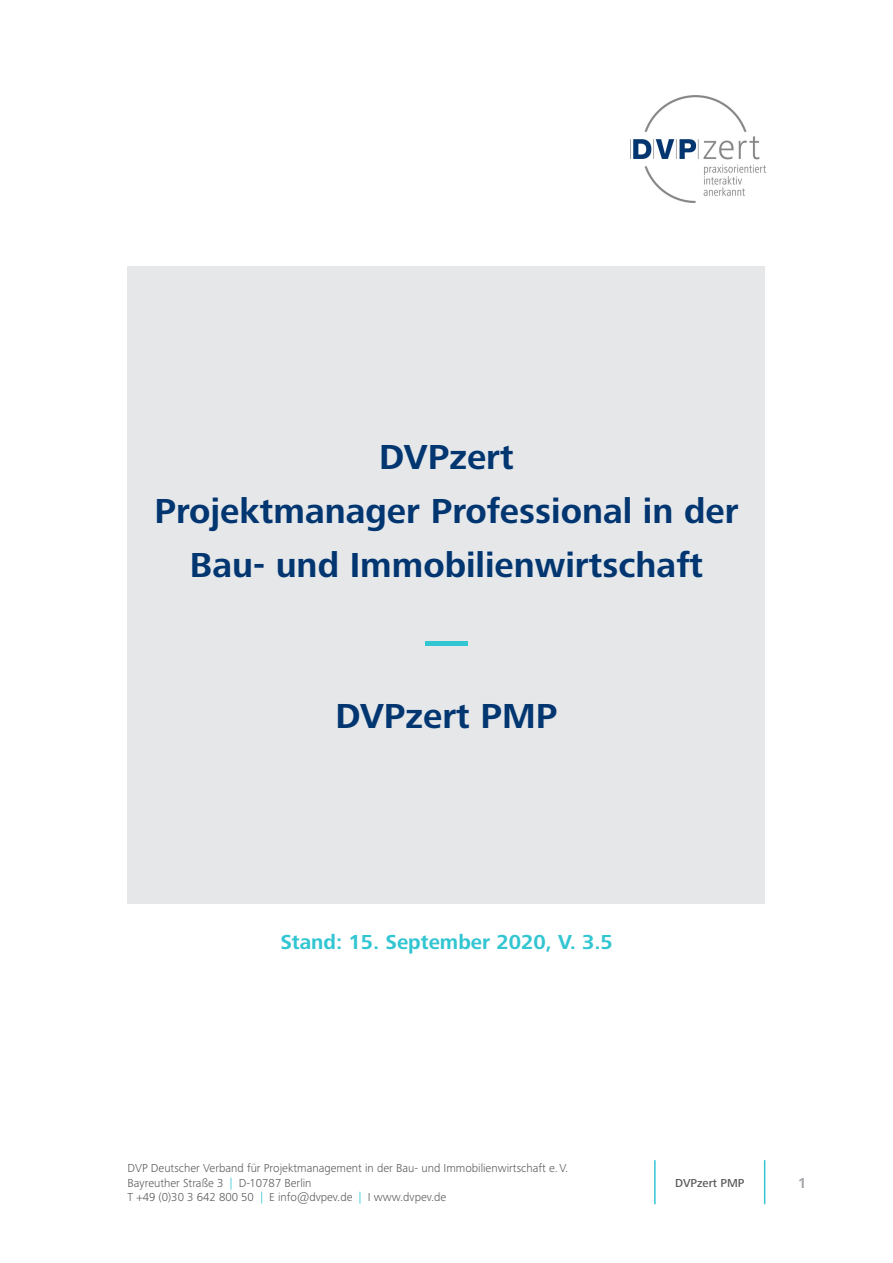
<style>
.page{position:relative;width:893px;height:1263px;background:#fff}
.page>*{position:absolute;margin:0;border:0;box-sizing:border-box;transform-origin:0 0}
.Ü1{font:700 36px/54px "Frutiger Next Pro";color:#023671;text-align:center}
.Ü2{font:700 21px "Frutiger Next Pro";color:#32c5d2}
.t1{font:700 15px "Frutiger Next Pro";color:#a8a9ad}
.Fusstext{font:300 12px/14.4px "Frutiger Next Pro";color:#57585a}
.Fusstext-2{font:500 12px "Frutiger Next Pro";color:#57585a}
.s1{color:#32c5d2}
</style>
<div class="page">
<hr style="left:764px;top:1160px;width:1px;height:44px;background:#32c5d2">
<hr style="left:654px;top:1160px;width:2px;height:44px;background:#32c5d2">
<div style="left:128px;top:266px;width:637px;height:638px;background:#e6e7e9"></div>
<hr style="left:425px;top:641px;width:43px;height:4px;background:#32c5d2">
<img style="left:630px;top:95px;width:135px;height:107px">
<p class="Ü1" style="left:154px;top:430px;width:586px">DVPzert<br>Projektmanager Professional in der<br>Bau- und Immobilienwirtschaft</p>
<p class="Ü1" style="left:335px;top:688px;width:224px">DVPzert PMP</p>
<p class="Ü2" style="left:280px;top:929px;width:334px">Stand: 15. September 2020, V. 3.5</p>
<p class="Fusstext" style="left:128px;top:1161px;width:442px">DVP Deutscher Verband für Projektmanagement in der Bau- und Immobilienwirtschaft e.V.<br>Bayreuther Straße 3 <span class="s1">|</span> D-10787 Berlin<br>T +49 (0)30 3 642 800 50 <span class="s1">|</span> E info@dvpev.de <span class="s1">|</span> I www.dvpev.de</p>
<p class="Fusstext-2" style="left:675px;top:1176px;width:71px">DVPzert PMP</p>
<p class="t1" style="left:798px;top:1174px;width:10px">1</p>
</div>
